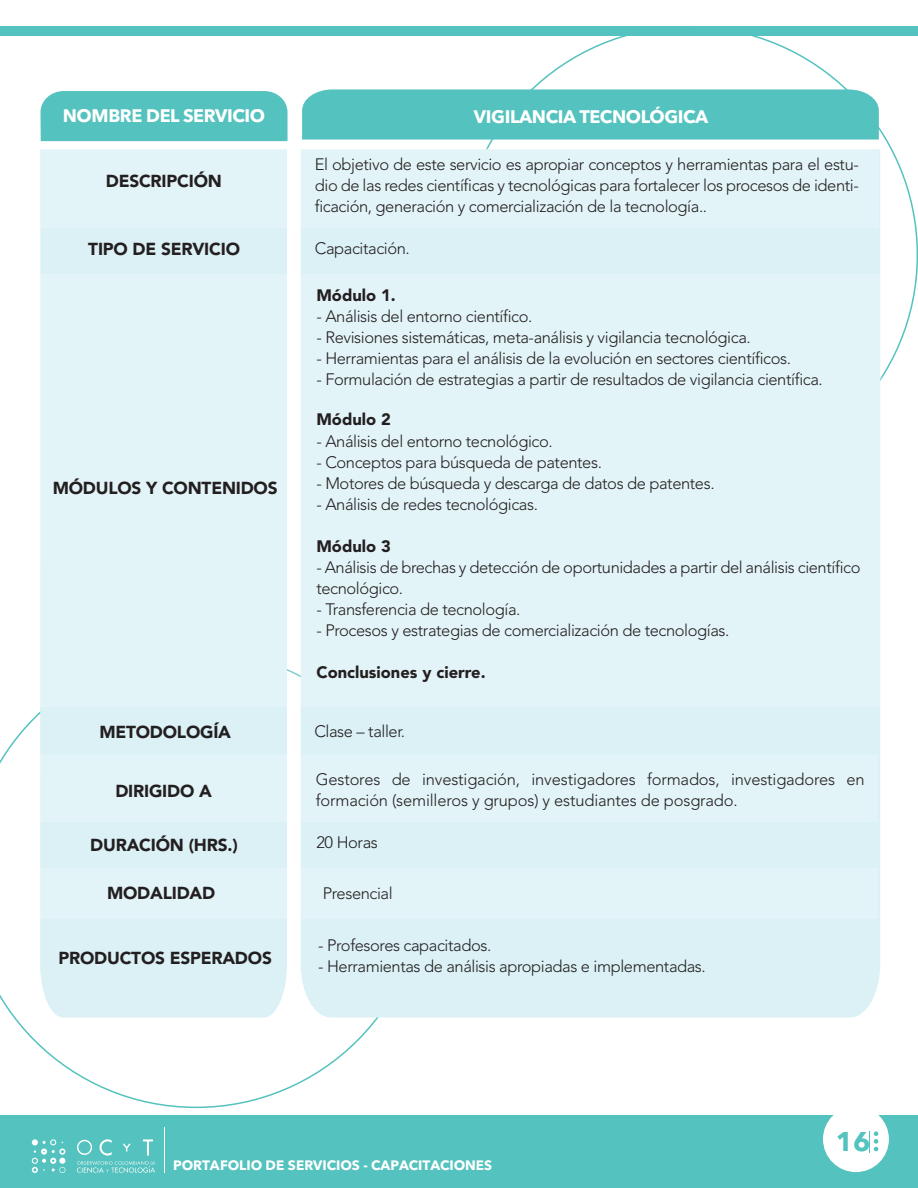
<style>
.page{position:relative;width:918px;height:1188px;background:#fff}
.page>*{position:absolute;margin:0;border:0;box-sizing:border-box;transform-origin:0 0}
.t1{font:700 26.85px "Avenir Next LT Pro";color:#54c2be}
.t2{font:700 18px "Avenir Next LT Pro";letter-spacing:-.02em;color:#fff}
.t3{font:900 17.25px "Avenir LT Pro";letter-spacing:-.01em;color:#231f20}
.t4{font:300 16.5px/21px "Avenir LT Pro";letter-spacing:-.025em;color:#231f20}
.t5{font:900 16.5px "Avenir LT Pro";color:#231f20}
.t6{font:700 13.5px "Avenir Next LT Pro";letter-spacing:-.005em;color:#fff}
</style>
<div class="page">
<div style="left:0;top:27px;width:918px;height:9px;background:#54c2be"></div>
<svg style="left:0;top:711px;width:425px;height:397px"></svg>
<div style="left:0;top:1115px;width:918px;height:73px;background:#54c2be"></div>
<hr style="left:165px;top:1128px;width:1px;height:45px;background:#fff">
<svg style="left:32px;top:1139px;width:33px;height:34px"></svg>
<svg style="left:77px;top:1139px;width:78px;height:34px"></svg>
<div style="left:823px;top:1106px;width:66px;height:66px;background:#fff;border-radius:50%"></div>
<svg style="left:873px;top:1131px;width:5px;height:21px"></svg>
<div style="left:41px;top:91px;width:247px;height:50px;background:#54c2be"></div>
<div style="left:40px;top:149px;width:247px;height:868px;background:#dbf1f6"></div>
<div style="left:301px;top:149px;width:579px;height:868px;background:#dbf1f6"></div>
<div style="left:302px;top:89px;width:577px;height:51px;background:#54c2be"></div>
<div style="left:40px;top:275px;width:842px;height:432px;background:#e3f4f8"></div>
<div style="left:41px;top:148px;width:838px;height:79px;background:#e3f4f8"></div>
<div style="left:40px;top:756px;width:838px;height:66px;background:#e3f4f8"></div>
<div style="left:40px;top:868px;width:838px;height:51px;background:#e3f4f8"></div>
<p class="t2" style="left:63px;top:104px;width:204px">NOMBRE DEL SERVICIO</p>
<p class="t3" style="left:106px;top:170px;width:118px">DESCRIPCIÓN</p>
<p class="t3" style="left:88px;top:238px;width:153px">TIPO DE SERVICIO</p>
<p class="t3" style="left:53px;top:477px;width:226px">MÓDULOS Y CONTENIDOS</p>
<p class="t3" style="left:99px;top:722px;width:133px">METODOLOGÍA</p>
<p class="t3" style="left:115px;top:781px;width:98px">DIRIGIDO A</p>
<p class="t3" style="left:90px;top:835px;width:149px">DURACIÓN (HRS.)</p>
<p class="t3" style="left:107px;top:883px;width:110px">MODALIDAD</p>
<p class="t3" style="left:58px;top:947px;width:215px">PRODUCTOS ESPERADOS</p>
<p class="t2" style="left:474px;top:105px;width:236px">VIGILANCIA TECNOLÓGICA</p>
<p class="t4" style="left:315px;top:153px;width:546px;text-align:justify">El objetivo de este servicio es apropiar conceptos y herramientas para el estu&shy;dio de las redes científicas y tecnológicas para fortalecer los procesos de identi&shy;ficación, generación y comercialización de la tecnología..</p>
<p class="t4" style="left:315px;top:238px;width:96px">Capacitación.</p>
<p class="t5" style="left:316px;top:286px;width:81px">Módulo 1.</p>
<p class="t4" style="left:316px;top:306px;width:218px">- Análisis del entorno científico.</p>
<p class="t4" style="left:316px;top:327px;width:436px">- Revisiones sistemáticas, meta-análisis y vigilancia tecnológica.</p>
<p class="t4" style="left:316px;top:348px;width:476px">- Herramientas para el análisis de la evolución en sectores científicos.</p>
<p class="t4" style="left:316px;top:369px;width:508px">- Formulación de estrategias a partir de resultados de vigilancia científica.</p>
<p class="t5" style="left:316px;top:410px;width:76px">Módulo 2</p>
<p class="t4" style="left:316px;top:430px;width:238px">- Análisis del entorno tecnológico.</p>
<p class="t4" style="left:316px;top:451px;width:287px">- Conceptos para búsqueda de patentes.</p>
<p class="t4" style="left:316px;top:472px;width:400px">- Motores de búsqueda y descarga de datos de patentes.</p>
<p class="t4" style="left:316px;top:493px;width:223px">- Análisis de redes tecnológicas.</p>
<p class="t5" style="left:316px;top:536px;width:76px">Módulo 3</p>
<p class="t4" style="left:316px;top:556px;width:546px">- Análisis de brechas y detección de oportunidades a partir del análisis científico tecnológico.</p>
<p class="t4" style="left:316px;top:598px;width:206px">- Transferencia de tecnología.</p>
<p class="t4" style="left:316px;top:619px;width:415px">- Procesos y estrategias de comercialización de tecnologías.</p>
<p class="t5" style="left:316px;top:662px;width:171px">Conclusiones y cierre.</p>
<p class="t4" style="left:314px;top:721px;width:92px">Clase – taller.</p>
<p class="t4" style="left:316px;top:768px;width:550px">Gestores de investigación, investigadores formados, investigadores en formación (semilleros y grupos) y estudiantes de posgrado.</p>
<p class="t4" style="left:316px;top:832px;width:63px">20 Horas</p>
<p class="t4" style="left:323px;top:883px;width:71px">Presencial</p>
<p class="t4" style="left:318px;top:935px;width:175px">- Profesores capacitados.</p>
<p class="t4" style="left:318px;top:956px;width:389px">- Herramientas de análisis apropiadas e implementadas.</p>
<h1 class="t1" style="left:836px;top:1125px;width:36px">16</h1>
<p class="t6" style="left:173px;top:1157px;width:321px">PORTAFOLIO DE SERVICIOS - CAPACITACIONES</p>
</div>
